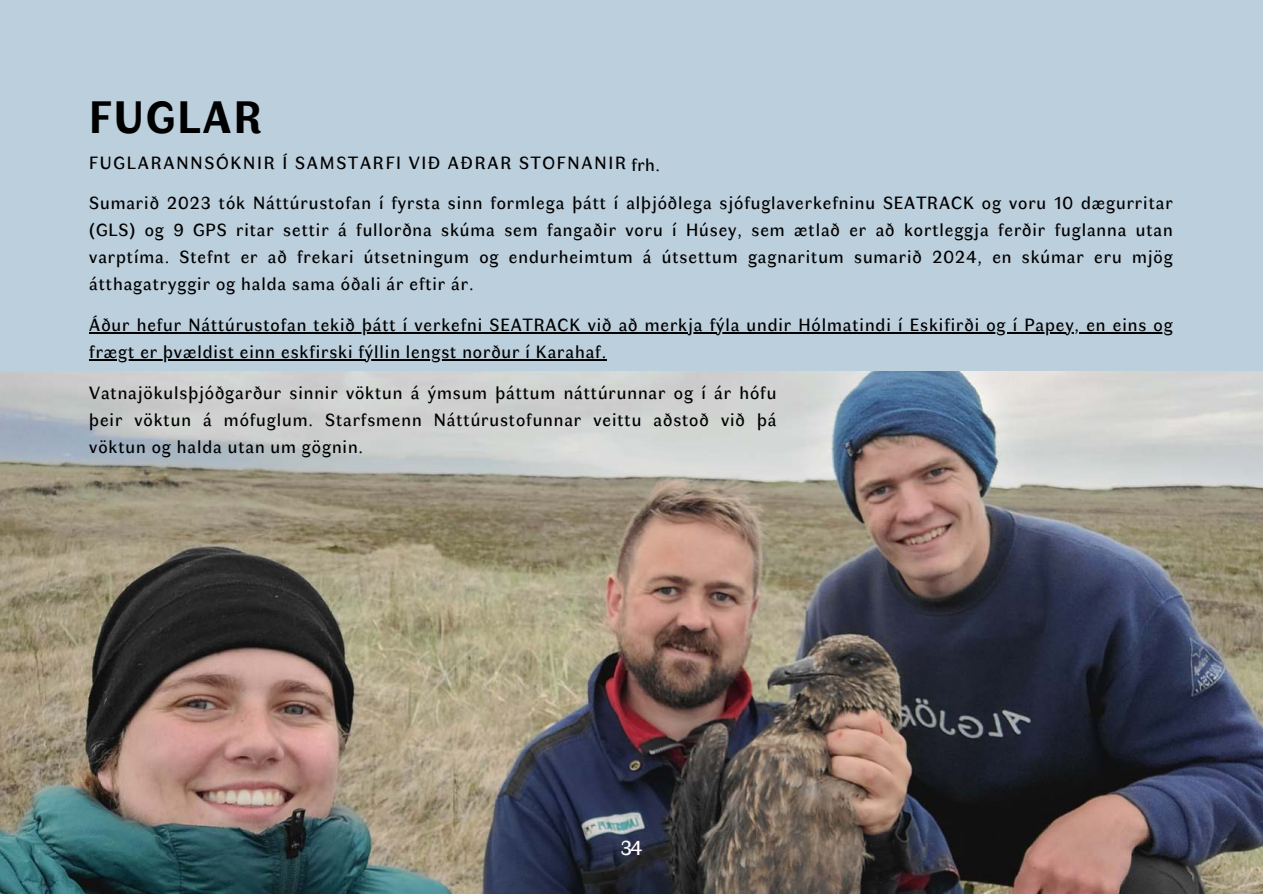
<style>
.page{position:relative;width:1263px;height:894px;background:#fff}
.page>*{position:absolute;margin:0;border:0;box-sizing:border-box;transform-origin:0 0}
.t1{font:700 45px "Faune Text";letter-spacing:.05em;color:#000}
.t2{font:21px "Faune Text";color:#fffdfd}
.t3{font:18px/27px "Faune Text";letter-spacing:.05em;color:#000;text-align:justify}
.t4{font:18px "Faune Text";letter-spacing:.1em;color:#000}
.t5{font:17.85px "Faune Text";color:#000}
</style>
<div class="page">
<div style="left:0;top:0;width:1263px;height:893px;background:#bccfdd"></div>
<img style="left:0;top:371px;width:1263px;height:521px">
<hr style="left:89px;top:332px;width:997px;height:1px;background:#000">
<hr style="left:1086px;top:332px;width:88px;height:1px;background:#000">
<hr style="left:89px;top:359px;width:518px;height:1px;background:#000">
<h1 class="t1" style="left:89px;top:86px;width:174px">FUGLAR</h1>
<p class="t4" style="left:89px;top:151px;width:538px">FUGLARANNSÓKNIR Í SAMSTARFI VIÐ AÐRAR STOFNANIR</p>
<p class="t3" style="left:89px;top:189px;width:1085px">Sumarið 2023 tók Náttúrustofan í fyrsta sinn formlega þátt í alþjóðlega sjófuglaverkefninu SEATRACK og voru 10 dægurritar (GLS) og 9 GPS ritar settir á fullorðna skúma sem fangaðir voru í Húsey, sem ætlað er að kortleggja ferðir fuglanna utan varptíma. Stefnt er að frekari útsetningum og endurheimtum á útsettum gagnaritum sumarið 2024, en skúmar eru mjög átthagatryggir og halda sama óðali ár eftir ár.</p>
<p class="t5" style="left:631px;top:153px;width:30px">frh.</p>
<p class="t3" style="left:89px;top:311px;width:1085px">Áður hefur Náttúrustofan tekið þátt í verkefni SEATRACK við að merkja fýla undir Hólmatindi í Eskifirði og í Papey, en eins og frægt er þvældist einn eskfirski fýllin lengst norður í Karahaf.</p>
<p class="t3" style="left:89px;top:378px;width:689px">Vatnajökulsþjóðgarður sinnir vöktun á ýmsum þáttum náttúrunnar og í ár hófu þeir vöktun á mófuglum. Starfsmenn Náttúrustofunnar veittu aðstoð við þá vöktun og halda utan um gögnin.</p>
<p class="t2" style="left:620px;top:833px;width:24px">34</p>
</div>
